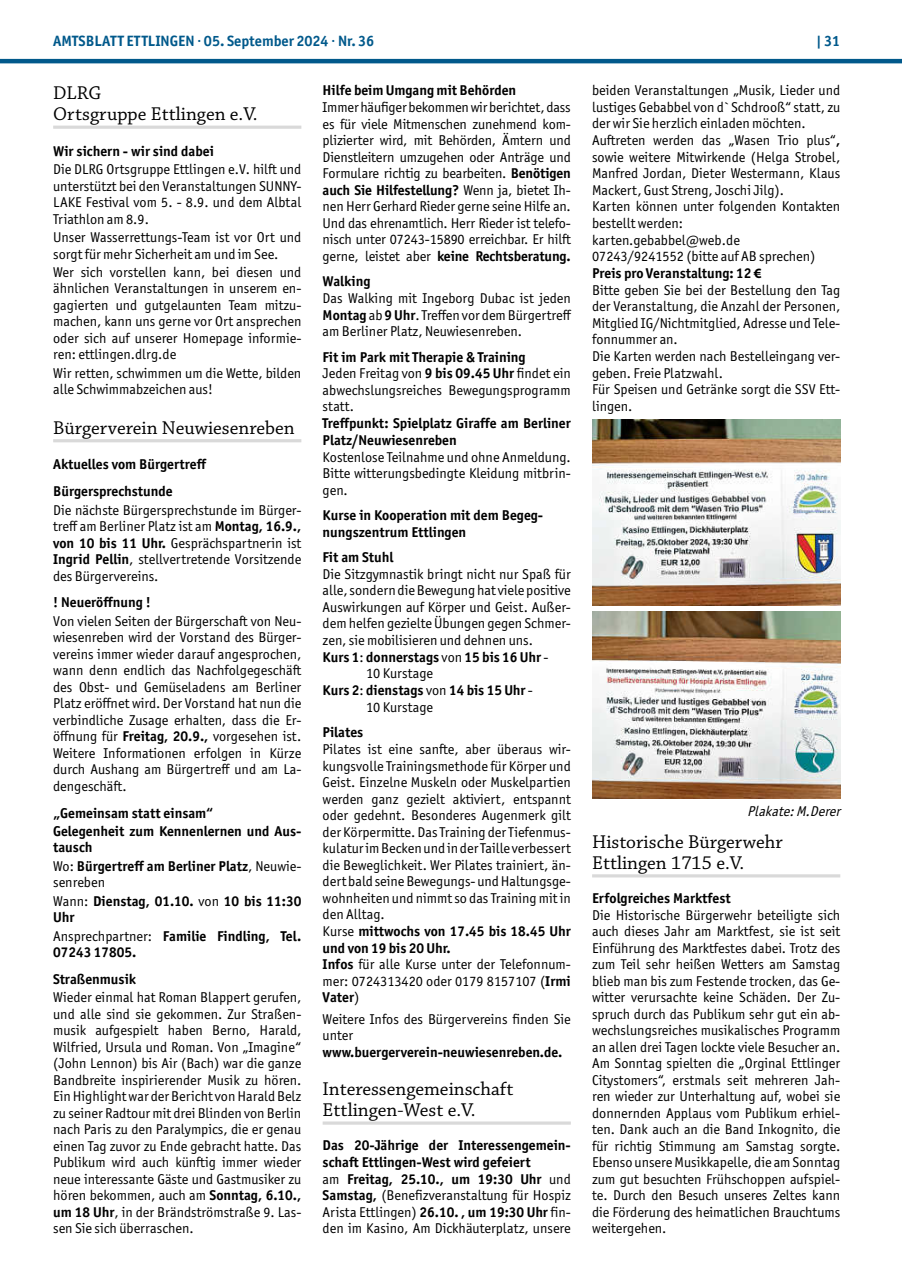
<style>
.page{position:relative;width:902px;height:1280px;background:#fff}
.page>*{position:absolute;margin:0;border:0;box-sizing:border-box;transform-origin:0 0}
.t1{font:19.5px/21px "Chaparral Pro";color:#000}
.t2{font:700 15px "Officina Sans ITC Pro";color:#01598b}
.t3{font:14.25px/16.5px "Officina Sans ITC Pro";color:#000;text-align:justify}
.t4{font:700 14.25px/16.6px "Officina Sans ITC Pro";color:#000}
.t5{font:italic 14.25px "Officina Sans ITC Pro";color:#000}
.s1{font-weight:700}
.s2{font-weight:400}
.s3{font-family:"Myriad Pro";font-weight:700}
</style>
<div class="page">
<hr style="left:0;top:59px;width:901px;height:4px;background:#01598b">
<hr style="left:53px;top:126px;width:248px;height:3px;background:#d9d9d9">
<hr style="left:53px;top:439px;width:248px;height:3px;background:#d9d9d9">
<hr style="left:322px;top:1121px;width:248px;height:4px;background:#e4e4e4">
<hr style="left:592px;top:874px;width:248px;height:3px;background:#d9d9d9">
<img style="left:592px;top:420px;width:248px;height:186px">
<img style="left:592px;top:612px;width:248px;height:186px">
<p class="t2" style="left:53px;top:31px;width:322px">AMTSBLATT ETTLINGEN · 05. September 2024 · Nr. 36</p>
<p class="t2" style="left:816px;top:31px;width:26px">| 31</p>
<h1 class="t1" style="left:53px;top:84px;width:206px">DLRG<br>Ortsgruppe Ettlingen e.V.</h1>
<p class="t4" style="left:53px;top:143px;width:162px">Wir sichern - wir sind dabei</p>
<p class="t3" style="left:53px;top:161px;width:250px">Die DLRG Ortsgruppe Ettlingen e.V. hilft und unterstützt bei den Veranstaltungen SUNNY-LAKE Festival vom 5. - 8.9. und dem Albtal Triathlon am 8.9.</p>
<p class="t3" style="left:53px;top:229px;width:250px">Unser Wasserrettungs-Team ist vor Ort und sorgt für mehr Sicherheit am und im See.</p>
<p class="t3" style="left:53px;top:264px;width:250px">Wer sich vorstellen kann, bei diesen und ähnlichen Veranstaltungen in unserem en&shy;gagierten und gutgelaunten Team mitzu&shy;machen, kann uns gerne vor Ort ansprechen oder sich auf unserer Homepage informie&shy;ren: ettlingen.dlrg.de</p>
<p class="t3" style="left:53px;top:365px;width:250px">Wir retten, schwimmen um die Wette, bilden alle Schwimmabzeichen aus!</p>
<h1 class="t1" style="left:53px;top:418px;width:243px">Bürgerverein Neuwiesenreben</h1>
<p class="t4" style="left:53px;top:451px;width:154px;line-height:26.8px">Aktuelles vom Bürgertreff<br>Bürgersprechstunde</p>
<p class="t3" style="left:53px;top:501px;width:250px">Die nächste Bürgersprechstunde im Bürger&shy;treff am Berliner Platz ist am <span class="s1">Montag, 16.9., von 10 bis 11 Uhr.</span> Gesprächspartnerin ist <span class="s1">Ingrid Pellin</span>, stellvertretende Vorsitzende des Bürgervereins.</p>
<p class="t4" style="left:53px;top:594px;width:99px">! Neueröffnung !</p>
<p class="t3" style="left:53px;top:613px;width:250px">Von vielen Seiten der Bürgerschaft von Neu&shy;wiesenreben wird der Vorstand des Bürger&shy;vereins immer wieder darauf angesprochen, wann denn endlich das Nachfolgegeschäft des Obst- und Gemüseladens am Berliner Platz eröffnet wird. Der Vorstand hat nun die verbindliche Zusage erhalten, dass die Er&shy;öffnung für <span class="s1">Freitag, 20.9.,</span> vorgesehen ist.<br>Weitere Informationen erfolgen in Kürze durch Aushang am Bürgertreff und am La&shy;dengeschäft.</p>
<p class="t4" style="left:53px;top:803px;width:250px;line-height:18.3px">„Gemeinsam statt einsam“<br>Gelegenheit zum Kennenlernen und Aus-</p>
<p class="t4" style="left:53px;top:838px;width:250px;line-height:18.3px">tausch<br><span class="s2">Wo:</span> Bürgertreff am Berliner Platz<span class="s2">, Neuwie-</span></p>
<p class="t4" style="left:53px;top:873px;width:250px;line-height:18.3px"><span class="s2">senreben<br>Wann:</span> Dienstag, 01.10. <span class="s2">von</span> 10 bis 11:30</p>
<p class="t4" style="left:53px;top:908px;width:250px;line-height:18.3px">Uhr<br><span class="s2">Ansprechpartner:</span> Familie Findling, Tel.</p>
<p class="t4" style="left:53px;top:938px;width:85px;line-height:26.8px">07243 17805.<br>Straßenmusik</p>
<p class="t3" style="left:53px;top:989px;width:250px">Wieder einmal hat Roman Blappert gerufen, und alle sind sie gekommen. Zur Straßen&shy;musik aufgespielt haben Berno, Harald, Wilfried, Ursula und Roman. Von „Imagine“ (John Lennon) bis Air (Bach) war die ganze Bandbreite inspirierender Musik zu hören.<br>Ein Highlight war der Bericht von Harald Belz zu seiner Radtour mit drei Blinden von Berlin nach Paris zu den Paralympics, die er genau einen Tag zuvor zu Ende gebracht hatte. Das Publikum wird auch künftig immer wieder neue interessante Gäste und Gastmusiker zu hören bekommen, auch am <span class="s1">Sonntag, 6.10., um 18 Uhr</span>, in der Brändströmstraße 9. Las&shy;sen Sie sich überraschen.</p>
<p class="t4" style="left:322px;top:82px;width:195px">Hilfe beim Umgang mit Behörden</p>
<p class="t3" style="left:322px;top:99px;width:250px">Immer häufiger bekommen wir berichtet, dass es für viele Mitmenschen zunehmend kom&shy;plizierter wird, mit Behörden, Ämtern und Dienstleitern umzugehen oder Anträge und Formulare richtig zu bearbeiten. <span class="s1">Benötigen auch Sie Hilfestellung?</span> Wenn ja, bietet Ih&shy;nen Herr Gerhard Rieder gerne seine Hilfe an.<br>Und das ehrenamtlich. Herr Rieder ist telefo&shy;nisch unter 07243-15890 erreichbar. Er hilft gerne, leistet aber <span class="s1">keine Rechtsberatung.</span></p>
<p class="t4" style="left:322px;top:273px;width:49px">Walking</p>
<p class="t3" style="left:322px;top:290px;width:250px">Das Walking mit Ingeborg Dubac ist jeden <span class="s1">Montag</span> ab <span class="s1">9 Uhr</span>. Treffen vor dem Bürgertreff am Berliner Platz, Neuwiesenreben.</p>
<p class="t3" style="left:322px;top:348px;width:250px;text-align:left"><span class="s1">Fit im Park mit Therapie &amp; Training<br></span>Jeden Freitag von <span class="s1">9 bis 09.45 Uhr</span> findet ein abwechslungsreiches Bewegungsprogramm statt.</p>
<p class="t4" style="left:322px;top:415px;width:250px">Treffpunkt: Spielplatz Giraffe am Berliner<br>Platz/Neuwiesenreben</p>
<p class="t3" style="left:322px;top:449px;width:250px">Kostenlose Teilnahme und ohne Anmeldung.<br>Bitte witterungsbedingte Kleidung mitbrin&shy;gen.</p>
<p class="t4" style="left:322px;top:507px;width:222px">Kurse in Kooperation mit dem Begeg&shy;nungszentrum Ettlingen</p>
<p class="t4" style="left:322px;top:549px;width:72px">Fit am Stuhl</p>
<p class="t3" style="left:322px;top:566px;width:250px">Die Sitzgymnastik bringt nicht nur Spaß für</p>
<p class="t3" style="left:322px;top:582px;width:250px">alle, sondern die Bewegung hat viele positive</p>
<p class="t3" style="left:322px;top:599px;width:250px">Auswirkungen auf Körper und Geist. Außer-</p>
<p class="t3" style="left:322px;top:615px;width:250px">dem helfen gezielte Übungen gegen Schmer-</p>
<p class="t3" style="left:322px;top:632px;width:212px">zen, sie mobilisieren und dehnen uns.</p>
<p class="t4" style="left:322px;top:648px;width:227px">Kurs 1<span class="s2">:</span> donnerstags <span class="s2">von</span> 15 bis 16 Uhr <span class="s2">-</span></p>
<p class="t3" style="left:366px;top:665px;width:69px">10 Kurstage</p>
<p class="t4" style="left:322px;top:682px;width:212px">Kurs 2<span class="s2">:</span> dienstags <span class="s2">von</span> 14 bis 15 Uhr <span class="s2">-</span></p>
<p class="t3" style="left:366px;top:699px;width:69px">10 Kurstage</p>
<p class="t4" style="left:322px;top:724px;width:42px">Pilates</p>
<p class="t3" style="left:322px;top:741px;width:250px;text-align:left">Pilates ist eine sanfte, aber überaus wir&shy;kungsvolle Trainingsmethode für Körper und Geist. Einzelne Muskeln oder Muskelpartien werden ganz gezielt aktiviert, entspannt oder gedehnt. Besonderes Augenmerk gilt der Körpermitte. Das Training der Tiefenmus&shy;kulatur im Becken und in der Taille verbessert die Beweglichkeit. Wer Pilates trainiert, än&shy;dert bald seine Bewegungs- und Haltungsge&shy;wohnheiten und nimmt so das Training mit in den Alltag.<br>Kurse <span class="s1">mittwochs von 17.45 bis 18.45 Uhr und von 19 bis 20 Uhr.<br>Infos</span> für alle Kurse unter der Telefonnum&shy;mer: 0724313420 oder 0179 8157107 (<span class="s1">Irmi Vater</span>)</p>
<p class="t3" style="left:322px;top:1010px;width:250px">Weitere Infos des Bürgervereins finden Sie unter</p>
<p class="t4" style="left:322px;top:1044px;width:241px">www.buergerverein-neuwiesenreben.de.</p>
<h1 class="t1" style="left:322px;top:1079px;width:192px">Interessengemeinschaft<br>Ettlingen-West e.V.</h1>
<p class="t4" style="left:322px;top:1137px;width:250px">Das 20-Jährige der Interessengemein&shy;schaft Ettlingen-West wird gefeiert<br><span class="s2">am</span> Freitag, 25.10., um 19:30 Uhr <span class="s2">und </span>Samstag, <span class="s2">(Benefizveranstaltung für Hospiz Arista Ettlingen)</span> 26.10. , um 19:30 Uhr <span class="s2">fin&shy;den im Kasino, Am Dickhäuterplatz, unsere</span></p>
<p class="t3" style="left:592px;top:82px;width:250px;text-align:left">beiden Veranstaltungen „Musik, Lieder und lustiges Gebabbel von d`Schdrooß“ statt, zu der wir Sie herzlich einladen möchten.<br>Auftreten werden das „Wasen Trio plus“<span class="s1">, </span>sowie weitere Mitwirkende (Helga Strobel, Manfred Jordan, Dieter Westermann, Klaus Mackert, Gust Streng, Joschi Jilg).<br>Karten können unter folgenden Kontakten bestellt werden:<br>karten.gebabbel@web.de<br>07243/9241552 (bitte auf AB sprechen)<br><span class="s1">Preis pro Veranstaltung: 12</span> <span class="s3">€<br></span>Bitte geben Sie bei der Bestellung den Tag der Veranstaltung, die Anzahl der Personen, Mitglied IG/Nichtmitglied, Adresse und Tele&shy;fonnummer an.<br>Die Karten werden nach Bestelleingang ver&shy;geben. Freie Platzwahl.<br>Für Speisen und Getränke sorgt die SSV Ett&shy;lingen.</p>
<p class="t5" style="left:747px;top:803px;width:98px">Plakate:M.Derer</p>
<h1 class="t1" style="left:592px;top:832px;width:192px">Historische Bürgerwehr<br>Ettlingen 1715 e.V.</h1>
<p class="t4" style="left:592px;top:890px;width:140px">Erfolgreiches Marktfest</p>
<p class="t3" style="left:592px;top:906px;width:250px">Die Historische Bürgerwehr beteiligte sich auch dieses Jahr am Marktfest, sie ist seit Einführung des Marktfestes dabei. Trotz des zum Teil sehr heißen Wetters am Samstag blieb man bis zum Festende trocken, das Ge&shy;witter verursachte keine Schäden. Der Zu&shy;spruch durch das Publikum sehr gut ein ab&shy;wechslungsreiches musikalisches Programm an allen drei Tagen lockte viele Besucher an.<br>Am Sonntag spielten die „Orginal Ettlinger Citystomers“, erstmals seit mehreren Jah&shy;ren wieder zur Unterhaltung auf, wobei sie donnernden Applaus vom Publikum erhiel&shy;ten. Dank auch an die Band Inkognito, die für richtig Stimmung am Samstag sorgte.<br>Ebenso unsere Musikkapelle, die am Sonntag zum gut besuchten Frühschoppen aufspiel&shy;te. Durch den Besuch unseres Zeltes kann die Förderung des heimatlichen Brauchtums weitergehen.</p>
</div>
